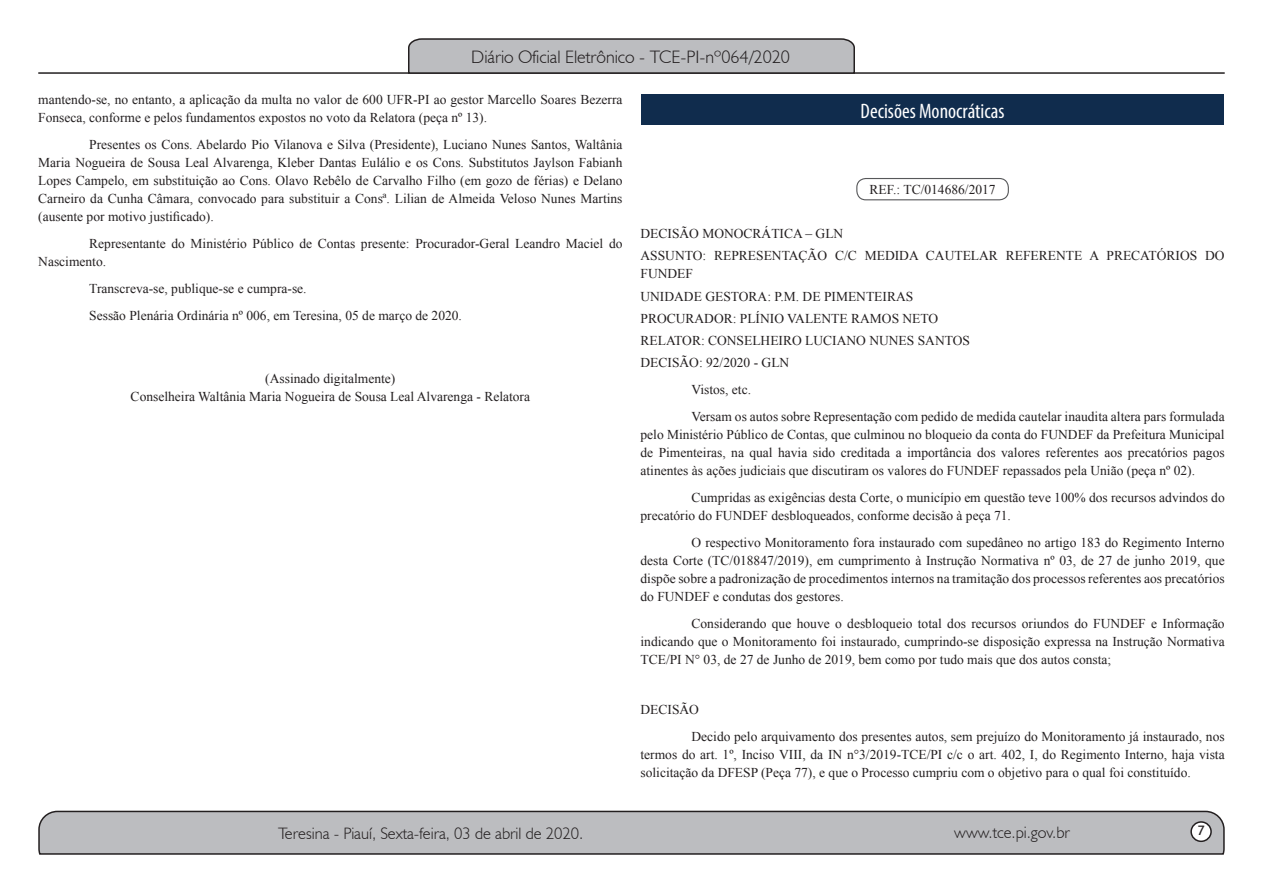
<style>
.page{position:relative;width:1263px;height:893px;background:#fff}
.page>*{position:absolute;margin:0;border:0;box-sizing:border-box;transform-origin:0 0}
.t1{font:condensed 21px "Myriad Pro";color:#fff}
.t2{font:300 18px "Humanist 521 BT";color:#231f20}
.t3{font:300 16.5px "Humanist 521 BT";color:#231f20}
.t4{font:15px "Estrangelo Edessa";color:#231f20}
.parag__12{font:13.5px/18px "Times New Roman";color:#231f20;text-align:justify}
.parag_0{font:13.5px/18px "Times New Roman";color:#231f20}
.assinatura_centraliz{font:13.5px "Times New Roman";color:#231f20}
</style>
<div class="page">
<svg style="left:38px;top:810px;width:1187px;height:45px;background:#b3b3b6"></svg>
<div style="left:1191px;top:822px;width:20px;height:19px;background:#fff;border-radius:50%"></div>
<div style="left:1190px;top:821px;width:22px;height:21px;border:2px solid #231f20;border-radius:50%"></div>
<hr style="left:38px;top:72px;width:1187px;height:2px;background:#231f20">
<svg style="left:407px;top:38px;width:449px;height:36px;background:#aeafb2"></svg>
<div style="left:641px;top:94px;width:583px;height:31px;background:#102c4d"></div>
<div style="left:856px;top:178px;width:153px;height:22px;border:1px solid #57585a;border-radius:9px"></div>
<h2 class="t2" style="left:471px;top:46px;width:320px">Diário Oficial Eletrônico - TCE-PI-nº064/2020</h2>
<p class="parag__12" style="left:38px;top:90px;width:586px">mantendo-se, no entanto, a aplicação da multa no valor de 600 UFR-PI ao gestor Marcello Soares Bezerra<br>Fonseca, conforme e pelos fundamentos expostos no voto da Relatora (peça nº 13).</p>
<p class="parag__12" style="left:38px;top:135px;width:586px;text-indent:51px">Presentes os Cons. Abelardo Pio Vilanova e Silva (Presidente), Luciano Nunes Santos, Waltânia Maria Nogueira de Sousa Leal Alvarenga, Kleber Dantas Eulálio e os Cons. Substitutos Jaylson Fabianh Lopes Campelo, em substituição ao Cons. Olavo Rebêlo de Carvalho Filho (em gozo de férias) e Delano Carneiro da Cunha Câmara, convocado para substituir a Consª. Lilian de Almeida Veloso Nunes Martins (ausente por motivo justificado).</p>
<p class="parag__12" style="left:38px;top:234px;width:586px;text-indent:51px">Representante do Ministério Público de Contas presente: Procurador-Geral Leandro Maciel do<br>Nascimento.</p>
<p class="parag__12" style="left:89px;top:279px;width:219px">Transcreva-se, publique-se e cumpra-se.</p>
<p class="parag__12" style="left:89px;top:306px;width:374px">Sessão Plenária Ordinária nº 006, em Teresina, 05 de março de 2020.</p>
<p class="t1" style="left:861px;top:98px;width:145px">Decisões Monocráticas</p>
<p class="parag_0" style="left:869px;top:180px;width:128px">REF.: TC/014686/2017</p>
<p class="parag_0" style="left:640px;top:224px;width:204px">DECISÃO MONOCRÁTICA – GLN</p>
<p class="parag_0" style="left:640px;top:247px;width:586px">ASSUNTO: REPRESENTAÇÃO C/C MEDIDA CAUTELAR REFERENTE A PRECATÓRIOS DO<br>FUNDEF</p>
<p class="parag_0" style="left:640px;top:287px;width:274px">UNIDADE GESTORA: P.M. DE PIMENTEIRAS</p>
<p class="parag_0" style="left:640px;top:309px;width:299px">PROCURADOR: PLÍNIO VALENTE RAMOS NETO</p>
<p class="parag_0" style="left:640px;top:331px;width:331px">RELATOR: CONSELHEIRO LUCIANO NUNES SANTOS</p>
<p class="parag_0" style="left:640px;top:354px;width:150px">DECISÃO: 92/2020 - GLN</p>
<p class="parag__12" style="left:691px;top:381px;width:61px">Vistos, etc.</p>
<p class="parag__12" style="left:640px;top:408px;width:586px;text-indent:51px">Versam os autos sobre Representação com pedido de medida cautelar inaudita altera pars formulada pelo Ministério Público de Contas, que culminou no bloqueio da conta do FUNDEF da Prefeitura Municipal de Pimenteiras, na qual havia sido creditada a importância dos valores referentes aos precatórios pagos atinentes às ações judiciais que discutiram os valores do FUNDEF repassados pela União (peça nº 02).</p>
<p class="parag__12" style="left:640px;top:489px;width:586px;text-indent:51px">Cumpridas as exigências desta Corte, o município em questão teve 100% dos recursos advindos do precatório do FUNDEF desbloqueados, conforme decisão à peça 71.</p>
<p class="parag__12" style="left:640px;top:534px;width:586px;text-indent:51px">O respectivo Monitoramento fora instaurado com supedâneo no artigo 183 do Regimento Interno desta Corte (TC/018847/2019), em cumprimento à Instrução Normativa nº 03, de 27 de junho 2019, que dispõe sobre a padronização de procedimentos internos na tramitação dos processos referentes aos precatórios do FUNDEF e condutas dos gestores.</p>
<p class="parag__12" style="left:640px;top:615px;width:586px;text-indent:51px">Considerando que houve o desbloqueio total dos recursos oriundos do FUNDEF e Informação indicando que o Monitoramento foi instaurado, cumprindo-se disposição expressa na Instrução Normativa TCE/PI N° 03, de 27 de Junho de 2019, bem como por tudo mais que dos autos consta;</p>
<p class="parag_0" style="left:640px;top:700px;width:60px">DECISÃO</p>
<p class="parag__12" style="left:640px;top:727px;width:586px;text-indent:51px">Decido pelo arquivamento dos presentes autos, sem prejuízo do Monitoramento já instaurado, nos termos do art. 1º, Inciso VIII, da IN n°3/2019-TCE/PI c/c o art. 402, I, do Regimento Interno, haja vista solicitação da DFESP (Peça 77), e que o Processo cumpriu com o objetivo para o qual foi constituído.</p>
<p class="assinatura_centraliz" style="left:265px;top:369px;width:132px">(Assinado digitalmente)</p>
<p class="assinatura_centraliz" style="left:131px;top:387px;width:401px">Conselheira Waltânia Maria Nogueira de Sousa Leal Alvarenga - Relatora</p>
<p class="t3" style="left:278px;top:823px;width:307px">Teresina - Piauí, Sexta-feira, 03 de abril de 2020.</p>
<p class="t3" style="left:954px;top:822px;width:117px">www.tce.pi.gov.br</p>
<p class="t4" style="left:1197px;top:823px;width:9px">7</p>
</div>
